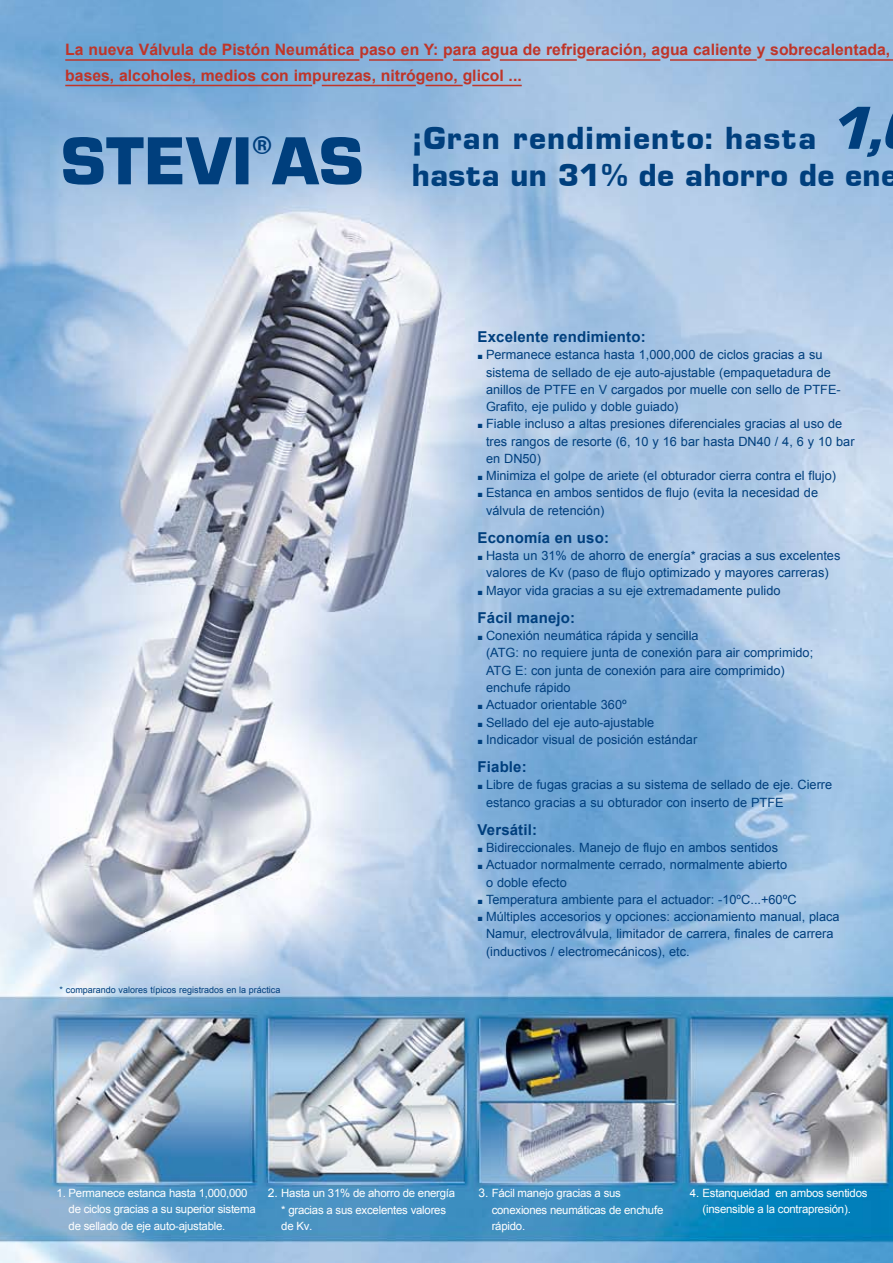
<style>
.page{position:relative;width:893px;height:1263px;background:#fff}
.page>*{position:absolute;margin:0;border:0;box-sizing:border-box;transform-origin:0 0}
.t1{font:70.5px "Eurostile Black DTC";color:#003f7d}
.t2{font:33px "Eurostile Black DTC";letter-spacing:.04em;color:#003f7d}
.t3{font:33px "Eurostile Black DTC";letter-spacing:.015em;color:#003f7d}
.t4{font:26.1px "Eurostile Black DTC";color:#003f7d}
.t5{font:700 15.75px/25.5px "Arial";color:#bf3529}
.t6{font:700 15px "Arial";letter-spacing:.01em;color:#003f7d}
.t7{font:12.75px/17.2px "Arial";color:#003f7d}
.t8{font:11.4px/16.5px "Arial";letter-spacing:-.02em;color:#fff}
.t9{font:9px/17.2px "Arial";color:#003f7d}
.s1{font-style:italic;font-size:63px}
.s2{font-size:12px}
</style>
<div class="page">
<img style="left:0;top:0;width:893px;height:1263px">
<hr style="left:65px;top:59px;width:294px;height:2px;background:#bf3529">
<hr style="left:369px;top:59px;width:74px;height:2px;background:#bf3529">
<hr style="left:453px;top:59px;width:37px;height:2px;background:#bf3529">
<hr style="left:500px;top:59px;width:77px;height:2px;background:#bf3529">
<hr style="left:586px;top:59px;width:74px;height:2px;background:#bf3529">
<hr style="left:670px;top:59px;width:87px;height:2px;background:#bf3529">
<hr style="left:765px;top:59px;width:128px;height:2px;background:#bf3529">
<hr style="left:65px;top:85px;width:247px;height:1px;background:#bf3529">
<hr style="left:322px;top:85px;width:94px;height:1px;background:#bf3529">
<hr style="left:425px;top:85px;width:38px;height:1px;background:#bf3529">
<hr style="left:472px;top:85px;width:50px;height:1px;background:#bf3529">
<p class="t5" style="left:65px;top:38px;width:826px">La nueva Válvula de Pistón Neumática paso en Y: para agua de refrigeración, agua caliente y sobrecalentada, bases, alcoholes, medios con impurezas, nitrógeno, glicol ...</p>
<h3 class="t4" style="left:252px;top:132px;width:22px">®</h3>
<h1 class="t1" style="left:61px;top:122px;width:304px">STEVI AS</h1>
<h2 class="t2" style="left:412px;top:120px;width:490px">¡Gran rendimiento: hasta <span class="s1">1,</span></h2>
<h2 class="t3" style="left:412px;top:157px;width:487px">hasta un 31% de ahorro de ene</h2>
<p class="t9" style="left:60px;top:981px;width:222px">* comparando valores típicos registrados en la práctica</p>
<p class="t6" style="left:477px;top:327px;width:170px">Excelente rendimiento:</p>
<p class="t7" style="left:486px;top:346px;width:370px">Permanece estanca hasta 1,000,000 de ciclos gracias a su sistema de sellado de eje auto-ajustable (empaquetadura de anillos de PTFE en V cargados por muelle con sello de PTFE-Grafito, eje pulido y doble guiado)<br>Fiable incluso a altas presiones diferenciales gracias al uso de tres rangos de resorte (6, 10 y 16 bar hasta DN40 / 4, 6 y 10 bar en DN50)<br>Minimiza el golpe de ariete (el obturador cierra contra el flujo)<br>Estanca en ambos sentidos de flujo (evita la necesidad de válvula de retención)</p>
<p class="t6" style="left:477px;top:528px;width:133px">Economía en uso:</p>
<p class="t7" style="left:486px;top:547px;width:356px">Hasta un 31% de ahorro de energía* gracias a sus excelentes valores de Kv (paso de flujo optimizado y mayores carreras)<br>Mayor vida gracias a su eje extremadamente pulido</p>
<p class="t6" style="left:477px;top:608px;width:99px">Fácil manejo:</p>
<p class="t7" style="left:486px;top:627px;width:329px">Conexión neumática rápida y sencilla<br>(ATG: no requiere junta de conexión para air comprimido; ATG E: con junta de conexión para aire comprimido) enchufe rápido<br>Actuador orientable 360º<br>Sellado del eje auto-ajustable<br>Indicador visual de posición estándar</p>
<p class="t6" style="left:477px;top:757px;width:51px">Fiable:</p>
<p class="t7" style="left:486px;top:776px;width:348px">Libre de fugas gracias a su sistema de sellado de eje. Cierre estanco gracias a su obturador con inserto de PTFE</p>
<p class="t6" style="left:477px;top:820px;width:61px">Versátil:</p>
<p class="t7" style="left:486px;top:839px;width:355px">Bidireccionales. Manejo de flujo en ambos sentidos<br>Actuador normalmente cerrado, normalmente abierto<br>o doble efecto<br>Temperatura ambiente para el actuador: -10ºC...+60ºC Múltiples accesorios y opciones: accionamiento manual, placa Namur, electroválvula, limitador de carrera, finales de carrera (inductivos / electromecánicos), etc.</p>
<p class="t9" style="left:477px;top:348px;width:7px">■</p>
<p class="t9" style="left:477px;top:417px;width:7px">■</p>
<p class="t9" style="left:477px;top:468px;width:7px">■ ■</p>
<p class="t9" style="left:477px;top:548px;width:7px">■</p>
<p class="t9" style="left:477px;top:583px;width:7px">■</p>
<p class="t9" style="left:477px;top:628px;width:7px">■</p>
<p class="t9" style="left:477px;top:697px;width:7px;text-align:justify">■ ■ ■</p>
<p class="t9" style="left:477px;top:777px;width:7px">■</p>
<p class="t9" style="left:477px;top:840px;width:7px">■ ■</p>
<p class="t9" style="left:477px;top:892px;width:7px">■ ■</p>
<p class="t8" style="left:69px;top:1184px;width:189px;text-indent:-12px">1. Permanece estanca hasta 1,000,000 de ciclos gracias a su superior sistema de sellado de eje auto-ajustable.</p>
<p class="t8" style="left:281px;top:1185px;width:175px;text-indent:-13px"><span class="s2">2.</span> Hasta un 31% de ahorro de energía * gracias a sus excelentes valores de Kv<span class="s2">.</span></p>
<p class="t8" style="left:492px;top:1185px;width:173px;text-indent:-13px"><span class="s2">3.</span> Fácil manejo gracias a sus conexiones neumáticas de enchufe rápido.</p>
<p class="t8" style="left:690px;top:1184px;width:179px;text-align:center">4. Estanqueidad en ambos sentidos (insensible a la contrapresión).</p>
</div>
